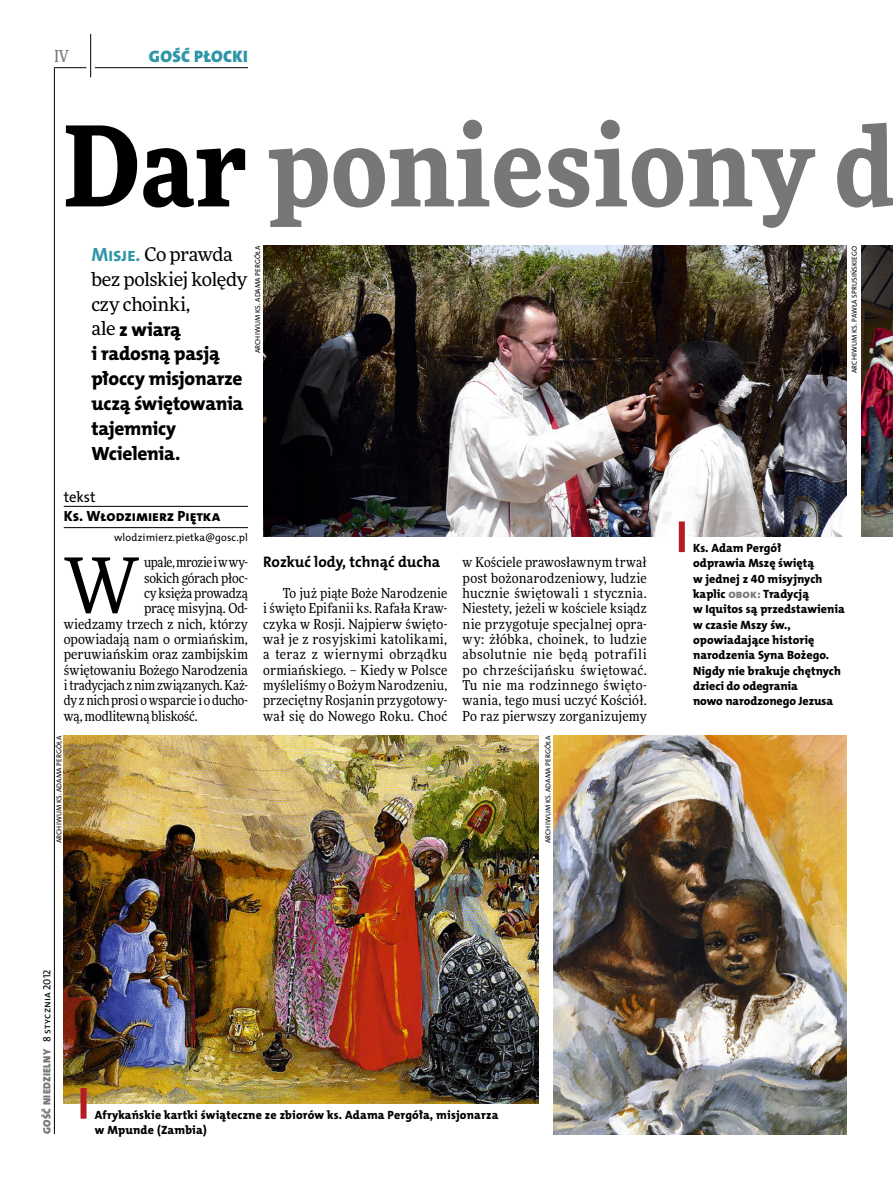
<style>
.page{position:relative;width:893px;height:1191px;background:#fff}
.page>*{position:absolute;margin:0;border:0;box-sizing:border-box;transform-origin:0 0}
.t1{font:900 111px "Freeday Narrow";letter-spacing:.01em;color:#777778}
.t2{font:76.95px "Freeday Narrow News";color:#000}
.t3{font:19.35px/24.9px "The Mix HP8 Ex Bld";letter-spacing:-.015em;color:#000}
.t4{font:18.9px/24.9px "Freeday News";letter-spacing:-.02em;color:#000}
.t5{font:16.65px "The Mix HP9 Blk";letter-spacing:.02em;color:#2f95a8}
.t6{font:500 16.5px "Freeday Narrow";color:#777778;scale:.9 1}
.t7{font:15.3px "The Mix HP7 Bld";color:#000}
.t8{font:14.85px "The Mix HP8 Ex Bld";color:#000}
.t9{font:14.85px "The Mix HP5 Plain";letter-spacing:-.005em;color:#000}
.t10{font:13.65px/15.3px "Freeday Narrow News";color:#000;text-align:justify}
.t11{font:13.65px "Freeday Narrow News";letter-spacing:-.03em;color:#000}
.t12{font:12px/15.3px "The Mix HP8 Ex Bld";letter-spacing:.005em;color:#000}
.t13{font:10.5px "The Mix HP9 Blk";letter-spacing:.025em;color:#777778}
.t14{font:10.5px "The Mix HP5 Plain";letter-spacing:.01em;color:#000}
.t15{font:7.2px "The Mix HP5 Plain";letter-spacing:.015em;color:#000}
.s1{color:#000}
.s2{font-family:"The Mix HP7 Bld";font-size:19.35px;color:#2f95a8}
.s3{font-family:"Freeday News";font-size:18.9px}
.s4{color:#777778}
.s5{font-family:"The Mix HP5 Plain";color:#000}
</style>
<div class="page">
<hr style="left:54px;top:67px;width:1px;height:1067px;background:#000">
<hr style="left:90px;top:34px;width:1px;height:43px;background:#000">
<hr style="left:54px;top:67px;width:32px;height:1px;background:#000">
<hr style="left:95px;top:67px;width:153px;height:1px;background:#000">
<img style="left:263px;top:246px;width:583px;height:291px">
<img style="left:861px;top:246px;width:32px;height:291px">
<img style="left:64px;top:736px;width:475px;height:367px">
<img style="left:554px;top:736px;width:292px;height:398px">
<div style="left:81px;top:1088px;width:6px;height:30px;background:#b51b24"></div>
<div style="left:679px;top:521px;width:6px;height:31px;background:#b51b24"></div>
<hr style="left:64px;top:506px;width:184px;height:1px;background:#000">
<hr style="left:64px;top:527px;width:184px;height:1px;background:#000">
<p class="t6" style="left:54px;top:46px;width:17px">IV</p>
<p class="t5" style="left:149px;top:46px;width:100px">GOŚĆ PŁOCKI</p>
<h1 class="t1" style="left:64px;top:94px;width:832px"><span class="s1">Dar</span> poniesiony d</h1>
<p class="t15" style="left:253px;top:353px;width:108px;rotate:-90deg">archiwum ks. Adama Pergóła</p>
<h3 class="t4" style="left:91px;top:241px;width:157px"><span class="s2">Misje.</span> Co prawda bez polskiej kolędy czy choinki,</h3>
<h3 class="t3" style="left:91px;top:317px;width:153px"><span class="s3">ale</span> z wiarą<br>i radosną pasją płoccy misjonarze uczą świętowania tajemnicy<br>Wcielenia.</h3>
<p class="t9" style="left:64px;top:487px;width:33px">tekst</p>
<p class="t8" style="left:64px;top:507px;width:158px">Ks. Włodzimierz Piętka</p>
<p class="t14" style="left:114px;top:530px;width:135px">wlodzimierz.pietka@gosc.pl</p>
<h2 class="t2" style="left:64px;top:538px;width:77px">W</h2>
<p class="t11" style="left:144px;top:554px;width:105px">upale, mrozie i w wy-</p>
<p class="t10" style="left:144px;top:570px;width:105px">sokich górach płoc-</p>
<p class="t10" style="left:144px;top:585px;width:105px">cy księża prowadzą</p>
<p class="t10" style="left:144px;top:600px;width:105px">pracę misyjną. Od-</p>
<p class="t10" style="left:64px;top:616px;width:186px">wiedzamy trzech z nich, którzy</p>
<p class="t10" style="left:64px;top:631px;width:186px">opowiadają nam o ormiańskim,</p>
<p class="t10" style="left:64px;top:646px;width:186px">peruwiańskim oraz zambijskim</p>
<p class="t10" style="left:64px;top:662px;width:186px">świętowaniu Bożego Narodzenia</p>
<p class="t10" style="left:64px;top:677px;width:186px">i tradycjach z nim związanych. Każ-</p>
<p class="t10" style="left:64px;top:692px;width:186px">dy z nich prosi o wsparcie i o ducho-</p>
<p class="t10" style="left:64px;top:708px;width:136px">wą, modlitewną bliskość.</p>
<p class="t15" style="left:55px;top:843px;width:108px;rotate:-90deg">archiwum ks. Adama Pergóła</p>
<p class="t7" style="left:263px;top:552px;width:179px">Rozkuć lody, tchnąć ducha</p>
<p class="t10" style="left:263px;top:585px;width:186px;text-indent:20px">To już piąte Boże Narodzenie i święto Epifanii ks. Rafała Kraw&shy;czyka w Rosji. Najpierw święto&shy;wał je z rosyjskimi katolikami, a teraz z wiernymi obrządku ormiańskiego. – Kiedy w Polsce myśleliśmy o Bożym Narodzeniu, przeciętny Rosjanin przygotowy&shy;wał się do Nowego Roku. Choć</p>
<p class="t10" style="left:463px;top:555px;width:186px">w Kościele prawosławnym trwał post bożonarodzeniowy, ludzie hucznie świętowali 1 stycznia.<br>Niestety, jeżeli w kościele ksiądz nie przygotuje specjalnej opra&shy;wy: żłóbka, choinek, to ludzie absolutnie nie będą potrafili po chrześcijańsku świętować.<br>Tu nie ma rodzinnego święto&shy;wania, tego musi uczyć Kościół.<br>Po raz pierwszy zorganizujemy</p>
<p class="t15" style="left:543px;top:843px;width:108px;rotate:-90deg">archiwum ks. Adama Pergóła</p>
<p class="t15" style="left:850px;top:373px;width:129px;rotate:-90deg">Archiwum ks. Pawła Sprusińskiego</p>
<p class="t12" style="left:693px;top:540px;width:153px">Ks. Adam Pergół<br>odprawia Mszę świętą<br>w jednej z 40 misyjnych kaplic <span class="s4">obok:</span> Tradycją<br>w Iquitos są przedstawienia w czasie Mszy św., opowiadające historię narodzenia Syna Bożego.<br>Nigdy nie brakuje chętnych dzieci do odegrania<br>nowo narodzonego Jezusa</p>
<p class="t13" style="left:40px;top:1134px;width:166px;rotate:-90deg">GOŚĆ NIEDZIELNY <span class="s5">8 stycznia 2012</span></p>
<p class="t12" style="left:95px;top:1107px;width:405px">Afrykańskie kartki świąteczne ze zbiorów ks. Adama Pergóła, misjonarza w Mpunde (Zambia)</p>
</div>
